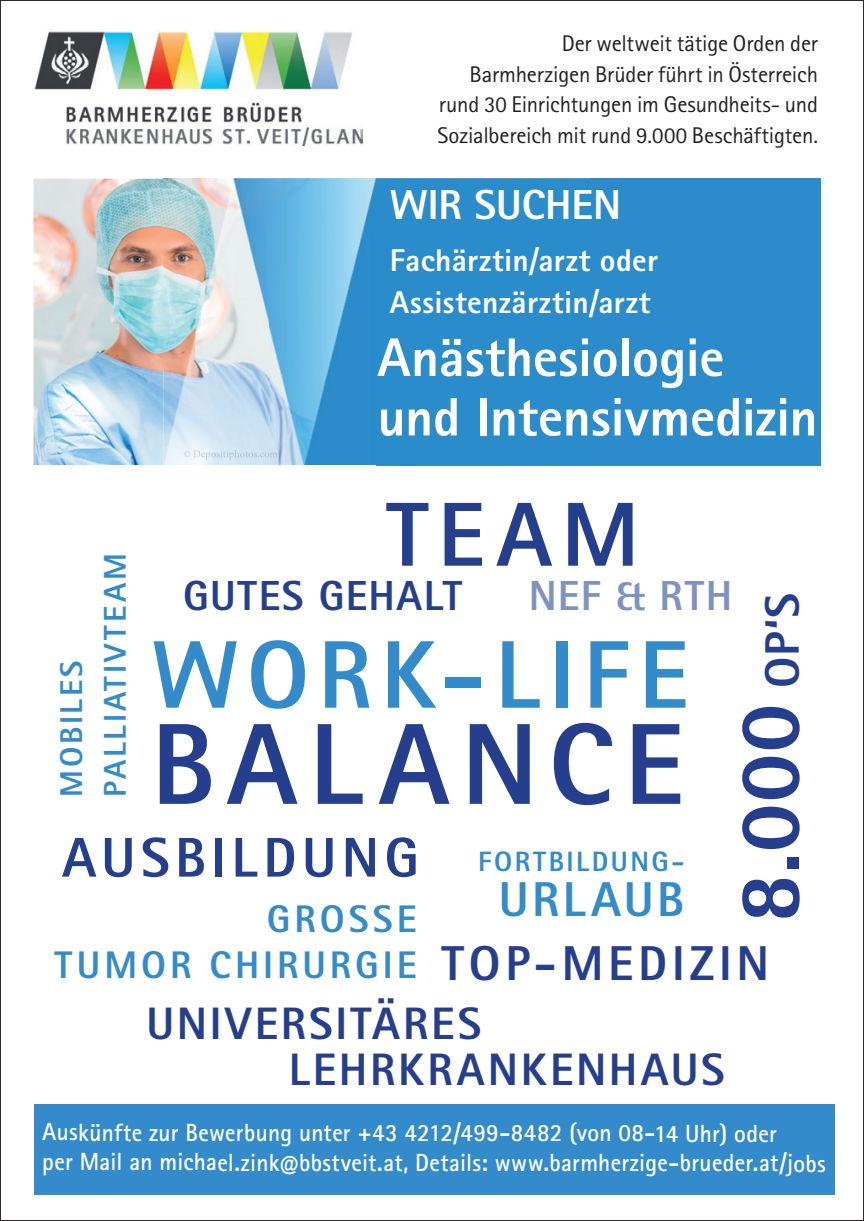
<style>
.page{position:relative;width:864px;height:1221px;background:#fff}
.page>*{position:absolute;margin:0;border:0;box-sizing:border-box;transform-origin:0 0}
.t1{font:800 115.5px "Rotis Sans Serif Pro";letter-spacing:.1em;color:#253f8e}
.t2{font:800 96.25px "Rotis Sans Serif Pro";letter-spacing:.095em;color:#348bcb}
.t3{font:800 91px "Rotis Sans Serif Pro";color:#253f8e}
.t4{font:800 87.5px "Rotis Sans Serif Pro";color:#253f8e}
.t5{font:800 56px "Rotis Sans Serif Pro";letter-spacing:.095em;color:#253f8e}
.t6{font:800 54.25px/59.5px "Rotis Sans Serif Pro";letter-spacing:-.005em;color:#fff}
.t7{font:800 49px "Rotis Sans Serif Pro";letter-spacing:.095em;color:#253f8e}
.t8{font:800 49px "Rotis Sans Serif Pro";letter-spacing:.07em;color:#348bcb}
.t9{font:800 45.5px/45.5px "Rotis Sans Serif Pro";letter-spacing:.06em;color:#253f8e}
.t10{font:800 42px "Rotis Sans Serif Pro";letter-spacing:.035em;color:#253f8e}
.t11{font:800 42px "Rotis Sans Serif Pro";letter-spacing:-.005em;color:#fff}
.t12{font:800 42px "Rotis Sans Serif Pro";letter-spacing:.03em;color:#7f93c2}
.t13{font:800 38.5px/45.5px "Rotis Sans Serif Pro";letter-spacing:.105em;color:#348bcb;text-align:right}
.t14{font:800 31.5px/42px "Rotis Sans Serif Pro";letter-spacing:.015em;color:#fff}
.t15{font:800 31.5px/43.8px "Rotis Sans Serif Pro";letter-spacing:.09em;color:#348bcb}
.t16{font:800 28px "Rotis Sans Serif Pro";letter-spacing:.085em;color:#348bcb}
.t17{font:700 24.85px/29.8px "Rotis Sans Serif Pro";letter-spacing:.01em;color:#fff;scale:.94 1}
.t18{font:22.75px/30.4px "Rotis Sans Serif Pro";letter-spacing:-.01em;color:#231f20;text-align:right}
.s1{font-size:48.3px}
</style>
<div class="page">
<img style="left:33px;top:179px;width:786px;height:286px">
<img style="left:163px;top:179px;width:426px;height:286px">
<img style="left:34px;top:31px;width:328px;height:114px">
<img style="left:184px;top:450px;width:93px;height:10px">
<div style="left:35px;top:1104px;width:799px;height:90px;background:#348bcb"></div>
<p class="t18" style="left:437px;top:28px;width:382px">Der weltweit tätige Orden der Barmherzigen Brüder führt in Österreich rund 30 Einrichtungen im Gesundheits- und Sozialbereich mit rund 9.000 Beschäftigten.</p>
<h3 class="t11" style="left:389px;top:178px;width:233px">WIR SUCHEN</h3>
<h3 class="t14" style="left:389px;top:238px;width:270px">Fachärztin/arzt oder<br>Assistenzärztin/arzt</h3>
<h3 class="t6" style="left:377px;top:327px;width:441px">Anästhesiologie und Intensivmedizin</h3>
<h3 class="t3" style="left:386px;top:477px;width:254px">TEAM</h3>
<h3 class="t12" style="left:528px;top:569px;width:205px">NEF &amp; RTH</h3>
<h3 class="t15" style="left:49px;top:796px;width:245px;rotate:-90deg">MOBILES<br>PALLIATIVTEAM</h3>
<h3 class="t10" style="left:183px;top:569px;width:280px">GUTES GEHALT</h3>
<h3 class="t4" style="left:713px;top:922px;width:331px;rotate:-90deg">8.000 <span class="s1">OP‘S</span></h3>
<h2 class="t2" style="left:151px;top:613px;width:538px">WORK-LIFE</h2>
<h1 class="t1" style="left:151px;top:691px;width:534px">BALANCE</h1>
<h3 class="t5" style="left:62px;top:822px;width:358px">AUSBILDUNG</h3>
<h3 class="t13" style="left:55px;top:896px;width:363px">GROSSE<br>TUMOR CHIRURGIE</h3>
<p class="t16" style="left:478px;top:843px;width:208px">FORTBILDUNG-</p>
<h3 class="t8" style="left:498px;top:868px;width:187px">URLAUB</h3>
<h3 class="t7" style="left:441px;top:932px;width:329px">TOP-MEDIZIN</h3>
<h3 class="t9" style="left:289px;top:1000px;width:437px;text-indent:-142px">UNIVERSITÄRES<br>LEHRKRANKENHAUS</h3>
<p class="t17" style="left:42px;top:1117px;width:834px">Auskünfte zur Bewerbung unter +43 4212/499-8482 (von 08-14 Uhr) oder<br>per Mail an michael.zink@bbstveit.at, Details: www.barmherzige-brueder.at/jobs</p>
</div>
